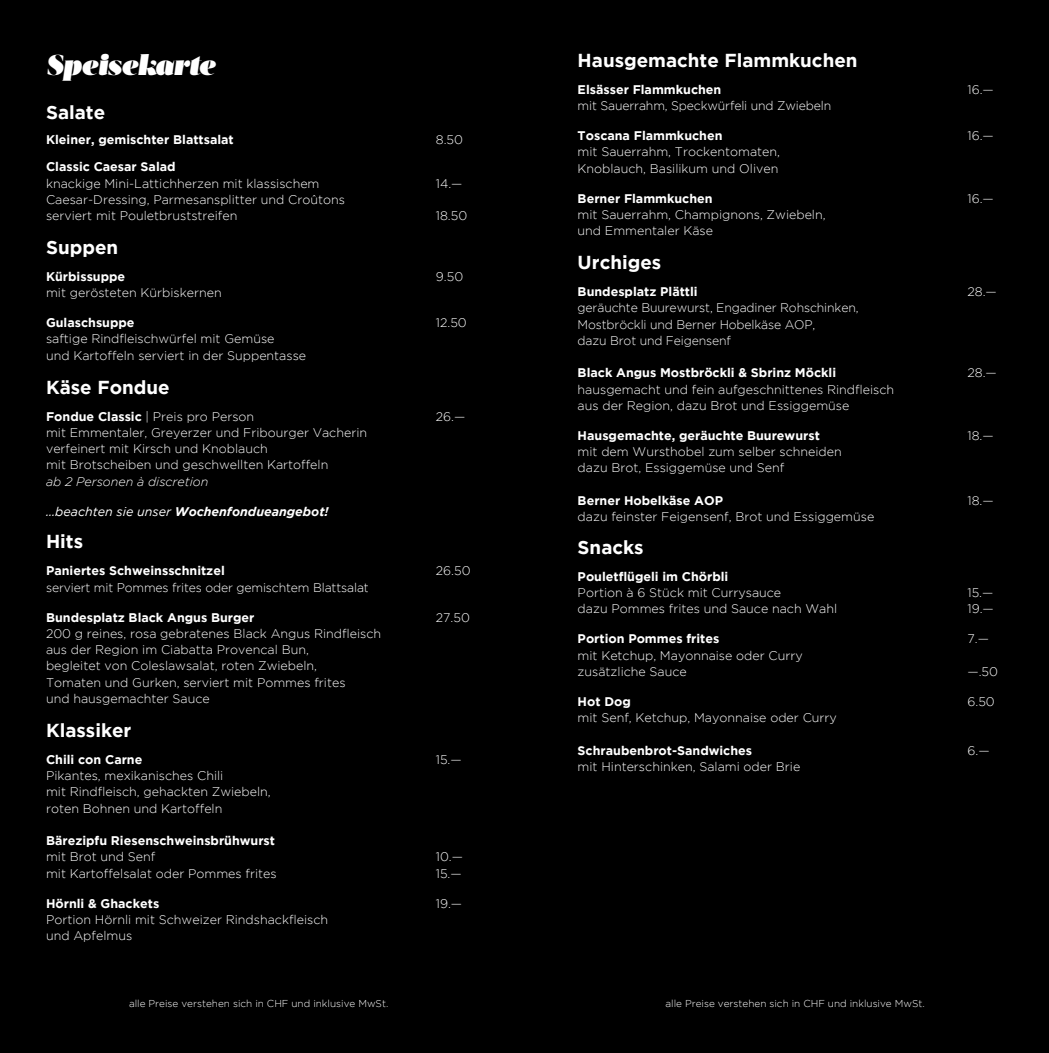
<style>
.page{position:relative;width:1049px;height:1053px;background:#fff}
.page>*{position:absolute;margin:0;border:0;box-sizing:border-box;transform-origin:0 0}
.t1{font:italic 28.75px "Acta Poster";letter-spacing:-.01em;color:#fff}
.t2{font:700 18.75px "Gotham";color:#fff}
.t3{font:300 12.5px/16.2px "Gotham";color:#fff}
.t4{font:700 12.5px "Gotham";color:#fff}
.t5{font:italic 700 12.5px "Gotham";color:#fff}
.t6{font:italic 300 12.5px "Gotham";color:#fff}
.t7{font:300 10px "Gotham";color:#fff}
.s1{font-weight:700}
.s2{font-weight:400}
</style>
<div class="page">
<div style="left:0;top:0;width:535px;height:1052px;background:#000"></div>
<div style="left:514px;top:0;width:535px;height:1052px;background:#000"></div>
<h1 class="t1" style="left:46px;top:47px;width:171px">Speisekarte</h1>
<h2 class="t2" style="left:46px;top:102px;width:61px">Salate</h2>
<p class="t4" style="left:46px;top:132px;width:189px">Kleiner, gemischter Blattsalat</p>
<p class="t3" style="left:436px;top:131px;width:29px">8.50</p>
<p class="t4" style="left:46px;top:160px;width:131px">Classic Caesar Salad</p>
<p class="t3" style="left:46px;top:175px;width:275px">knackige Mini-Lattichherzen mit klassischem</p>
<p class="t3" style="left:436px;top:175px;width:28px">14.—</p>
<p class="t3" style="left:46px;top:191px;width:300px">Caesar-Dressing, Parmesansplitter und Croûtons serviert mit Pouletbruststreifen</p>
<p class="t3" style="left:436px;top:207px;width:33px">18.50</p>
<h2 class="t2" style="left:46px;top:236px;width:74px">Suppen</h2>
<p class="t4" style="left:46px;top:269px;width:81px">Kürbissuppe</p>
<p class="t3" style="left:436px;top:268px;width:29px">9.50</p>
<p class="t3" style="left:46px;top:284px;width:177px">mit gerösteten Kürbiskernen</p>
<p class="t4" style="left:46px;top:315px;width:90px">Gulaschsuppe</p>
<p class="t3" style="left:436px;top:314px;width:32px">12.50</p>
<p class="t3" style="left:46px;top:331px;width:262px">saftige Rindfleischwürfel mit Gemüse<br>und Kartoffeln serviert in der Suppentasse</p>
<h2 class="t2" style="left:46px;top:376px;width:125px">Käse Fondue</h2>
<p class="t3" style="left:46px;top:408px;width:210px"><span class="s1">Fondue Classic</span> | Preis pro Person</p>
<p class="t3" style="left:436px;top:408px;width:31px">26.—</p>
<p class="t3" style="left:46px;top:424px;width:323px">mit Emmentaler, Greyerzer und Fribourger Vacherin verfeinert mit Kirsch und Knoblauch<br>mit Brotscheiben und geschwellten Kartoffeln</p>
<p class="t6" style="left:46px;top:474px;width:164px">ab 2 Personen à discretion</p>
<p class="t5" style="left:46px;top:504px;width:284px"><span class="s2">…beachten sie unser</span> Wochenfondueangebot!</p>
<h2 class="t2" style="left:46px;top:531px;width:39px">Hits</h2>
<p class="t4" style="left:46px;top:563px;width:180px">Paniertes Schweinsschnitzel</p>
<p class="t3" style="left:436px;top:562px;width:36px">26.50</p>
<p class="t3" style="left:46px;top:579px;width:324px">serviert mit Pommes frites oder gemischtem Blattsalat</p>
<p class="t4" style="left:46px;top:610px;width:210px">Bundesplatz Black Angus Burger</p>
<p class="t3" style="left:436px;top:609px;width:36px">27.50</p>
<p class="t3" style="left:46px;top:625px;width:337px">200 g reines, rosa gebratenes Black Angus Rindfleisch aus der Region im Ciabatta Provencal Bun,<br>begleitet von Coleslawsalat, roten Zwiebeln,<br>Tomaten und Gurken, serviert mit Pommes frites<br>und hausgemachter Sauce</p>
<h2 class="t2" style="left:46px;top:719px;width:87px">Klassiker</h2>
<p class="t4" style="left:46px;top:752px;width:98px">Chili con Carne</p>
<p class="t3" style="left:436px;top:751px;width:27px">15.—</p>
<p class="t3" style="left:46px;top:767px;width:226px">Pikantes, mexikanisches Chili<br>mit Rindfleisch, gehackten Zwiebeln, roten Bohnen und Kartoffeln</p>
<p class="t4" style="left:46px;top:833px;width:231px">Bärezipfu Riesenschweinsbrühwurst</p>
<p class="t3" style="left:46px;top:848px;width:111px">mit Brot und Senf</p>
<p class="t3" style="left:436px;top:848px;width:29px">10.—</p>
<p class="t3" style="left:46px;top:864px;width:232px">mit Kartoffelsalat oder Pommes frites</p>
<p class="t3" style="left:436px;top:864px;width:27px">15.—</p>
<p class="t4" style="left:46px;top:895px;width:115px">Hörnli &amp; Ghackets</p>
<p class="t3" style="left:436px;top:894px;width:28px">19.—</p>
<p class="t3" style="left:46px;top:911px;width:284px">Portion Hörnli mit Schweizer Rindshackfleisch und Apfelmus</p>
<p class="t7" style="left:129px;top:997px;width:261px">alle Preise verstehen sich in CHF und inklusive MwSt.</p>
<h2 class="t2" style="left:578px;top:49px;width:281px">Hausgemachte Flammkuchen</h2>
<p class="t4" style="left:578px;top:82px;width:145px">Elsässer Flammkuchen</p>
<p class="t3" style="left:967px;top:81px;width:28px">16.—</p>
<p class="t3" style="left:578px;top:97px;width:255px">mit Sauerrahm, Speckwürfeli und Zwiebeln</p>
<p class="t4" style="left:578px;top:128px;width:146px">Toscana Flammkuchen</p>
<p class="t3" style="left:967px;top:127px;width:28px">16.—</p>
<p class="t3" style="left:578px;top:144px;width:204px">mit Sauerrahm, Trockentomaten,<br>Knoblauch, Basilikum und Oliven</p>
<p class="t4" style="left:578px;top:191px;width:137px">Berner Flammkuchen</p>
<p class="t3" style="left:967px;top:190px;width:28px">16.—</p>
<p class="t3" style="left:578px;top:206px;width:249px">mit Sauerrahm, Champignons, Zwiebeln, und Emmentaler Käse</p>
<h2 class="t2" style="left:578px;top:251px;width:85px">Urchiges</h2>
<p class="t4" style="left:578px;top:284px;width:122px">Bundesplatz Plättli</p>
<p class="t3" style="left:967px;top:283px;width:31px">28.—</p>
<p class="t3" style="left:578px;top:299px;width:282px">geräuchte Buurewurst, Engadiner Rohschinken,<br>Mostbröckli und Berner Hobelkäse AOP,<br>dazu Brot und Feigensenf</p>
<p class="t4" style="left:578px;top:365px;width:260px">Black Angus Mostbröckli &amp; Sbrinz Möckli</p>
<p class="t3" style="left:967px;top:364px;width:31px">28.—</p>
<p class="t3" style="left:578px;top:381px;width:318px">hausgemacht und fein aufgeschnittenes Rindfleisch aus der Region, dazu Brot und Essiggemüse</p>
<p class="t4" style="left:578px;top:428px;width:244px">Hausgemachte, geräuchte Buurewurst</p>
<p class="t3" style="left:967px;top:427px;width:28px">18.—</p>
<p class="t3" style="left:578px;top:443px;width:266px">mit dem Wursthobel zum selber schneiden dazu Brot, Essiggemüse und Senf</p>
<p class="t4" style="left:578px;top:493px;width:147px">Berner Hobelkäse AOP</p>
<p class="t3" style="left:967px;top:492px;width:28px">18.—</p>
<p class="t3" style="left:578px;top:508px;width:298px">dazu feinster Feigensenf, Brot und Essiggemüse</p>
<h2 class="t2" style="left:578px;top:536px;width:68px">Snacks</h2>
<p class="t4" style="left:578px;top:569px;width:152px">Pouletflügeli im Chörbli</p>
<p class="t3" style="left:578px;top:584px;width:205px">Portion à 6 Stück mit Currysauce</p>
<p class="t3" style="left:967px;top:584px;width:27px">15.—</p>
<p class="t3" style="left:578px;top:600px;width:261px">dazu Pommes frites und Sauce nach Wahl</p>
<p class="t3" style="left:967px;top:600px;width:28px">19.—</p>
<p class="t4" style="left:578px;top:631px;width:143px">Portion Pommes frites</p>
<p class="t3" style="left:967px;top:630px;width:23px">7.—</p>
<p class="t3" style="left:578px;top:646px;width:227px">mit Ketchup, Mayonnaise oder Curry zusätzliche Sauce</p>
<p class="t3" style="left:967px;top:663px;width:32px">—.50</p>
<p class="t4" style="left:578px;top:694px;width:55px">Hot Dog</p>
<p class="t3" style="left:967px;top:693px;width:29px">6.50</p>
<p class="t3" style="left:578px;top:709px;width:261px">mit Senf, Ketchup, Mayonnaise oder Curry</p>
<p class="t4" style="left:578px;top:743px;width:176px">Schraubenbrot-Sandwiches</p>
<p class="t3" style="left:967px;top:741px;width:24px">6.—</p>
<p class="t3" style="left:578px;top:758px;width:224px">mit Hinterschinken, Salami oder Brie</p>
<p class="t7" style="left:665px;top:997px;width:261px">alle Preise verstehen sich in CHF und inklusive MwSt.</p>
</div>
